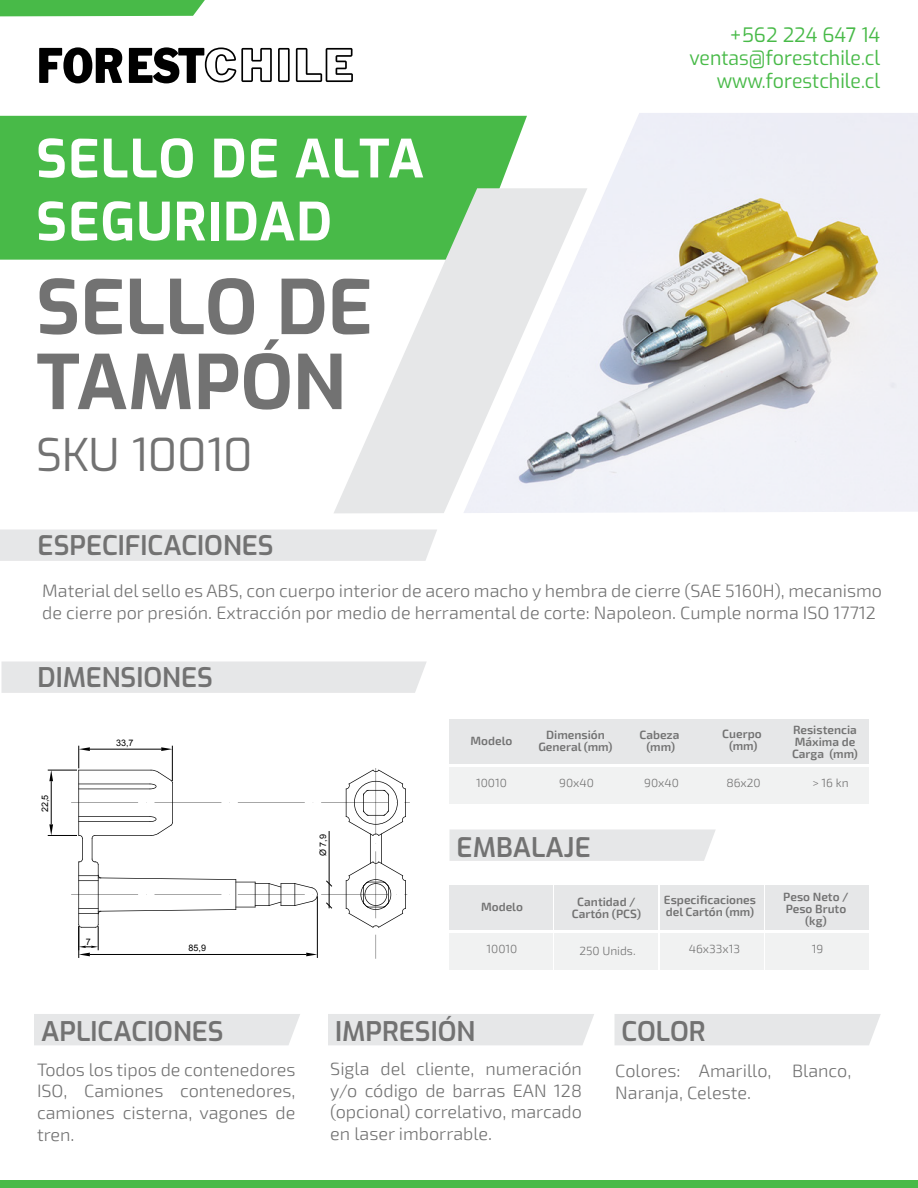
<style>
.page{position:relative;width:918px;height:1188px;background:#fff}
.page>*{position:absolute;margin:0;border:0;box-sizing:border-box;transform-origin:0 0}
.t1{font:700 75px/75px "Exo";color:#727272}
.t2{font:700 52.5px/63px "Exo";letter-spacing:.02em;color:#fff}
.t3{font:45px "Exo";color:#727272}
.t4{font:600 27px "Exo";color:#727272}
.t5{font:19.8px/23.1px "Exo";color:#48ba48;text-align:right}
.t6{font:300 18px/21.6px "Exo 2";color:#727272}
.t7{font:600 12px/12px "Exo 2";color:#727272;text-align:center}
.t8{font:300 12px "Exo 2";color:#727272}
.t9{font:9px "Arial";color:#000}
</style>
<div class="page">
<div style="left:0;top:116px;width:463px;height:144px;background:#48ba48"></div>
<div style="left:0;top:529px;width:437px;height:32px;background:#e6e7e8"></div>
<div style="left:0;top:0;width:205px;height:16px;background:#48ba48"></div>
<svg style="left:333px;top:188px;width:130px;height:325px"></svg>
<img style="left:463px;top:113px;width:455px;height:400px">
<div style="left:0;top:1180px;width:918px;height:8px;background:#48ba48"></div>
<svg style="left:39px;top:47px;width:83px;height:36px"></svg>
<svg style="left:129px;top:47px;width:143px;height:36px"></svg>
<svg style="left:278px;top:48px;width:12px;height:34px"></svg>
<svg style="left:296px;top:48px;width:57px;height:34px"></svg>
<div style="left:1px;top:661px;width:425px;height:32px;background:#e6e7e8"></div>
<div style="left:34px;top:1014px;width:266px;height:31px;background:#e6e7e8"></div>
<div style="left:328px;top:1014px;width:266px;height:31px;background:#e6e7e8"></div>
<div style="left:450px;top:829px;width:265px;height:32px;background:#e6e7e8"></div>
<div style="left:615px;top:1014px;width:266px;height:31px;background:#e6e7e8"></div>
<svg style="left:49px;top:770px;width:4px;height:11px"></svg>
<svg style="left:49px;top:824px;width:4px;height:11px"></svg>
<svg style="left:79px;top:747px;width:11px;height:4px"></svg>
<svg style="left:161px;top:747px;width:12px;height:4px"></svg>
<svg style="left:71px;top:768px;width:339px;height:191px"></svg>
<div style="left:449px;top:720px;width:84px;height:44px;background:#e6e7e8"></div>
<div style="left:533px;top:720px;width:83px;height:44px;background:#e6e7e8"></div>
<div style="left:618px;top:720px;width:83px;height:44px;background:#e6e7e8"></div>
<div style="left:702px;top:720px;width:83px;height:44px;background:#e6e7e8"></div>
<div style="left:786px;top:720px;width:83px;height:44px;background:#e6e7e8"></div>
<div style="left:449px;top:767px;width:84px;height:36px;background:#f1f2f2"></div>
<div style="left:533px;top:767px;width:83px;height:36px;background:#f1f2f2"></div>
<div style="left:618px;top:767px;width:83px;height:36px;background:#f1f2f2"></div>
<div style="left:702px;top:767px;width:83px;height:36px;background:#f1f2f2"></div>
<div style="left:786px;top:767px;width:83px;height:36px;background:#f1f2f2"></div>
<div style="left:450px;top:885px;width:103px;height:45px;background:#e6e7e8"></div>
<div style="left:554px;top:885px;width:104px;height:45px;background:#e6e7e8"></div>
<div style="left:660px;top:885px;width:104px;height:45px;background:#e6e7e8"></div>
<div style="left:765px;top:885px;width:103px;height:45px;background:#e6e7e8"></div>
<div style="left:450px;top:933px;width:103px;height:36px;background:#f1f2f2"></div>
<div style="left:554px;top:933px;width:104px;height:36px;background:#f1f2f2"></div>
<div style="left:660px;top:933px;width:104px;height:36px;background:#f1f2f2"></div>
<div style="left:765px;top:933px;width:103px;height:36px;background:#f1f2f2"></div>
<p class="t5" style="left:730px;top:22px;width:152px">+562 224 647 14</p>
<h2 class="t2" style="left:36px;top:124px;width:389px">SELLO DE ALTA<br>SEGURIDAD</h2>
<h1 class="t1" style="left:36px;top:265px;width:338px">SELLO DE<br>TAMPÓN</h1>
<h3 class="t3" style="left:36px;top:421px;width:218px">SKU 10010</h3>
<h3 class="t4" style="left:38px;top:525px;width:238px">ESPECIFICACIONES</h3>
<p class="t5" style="left:690px;top:46px;width:192px">ventas@forestchile.cl www.forestchile.cl</p>
<p class="t6" style="left:42px;top:580px;width:841px">Material del sello es ABS, con cuerpo interior de acero macho y hembra de cierre (SAE 5160H), mecanismo de cierre por presión. Extracción por medio de herramental de corte: Napoleon. Cumple norma ISO 17712</p>
<h3 class="t4" style="left:38px;top:657px;width:177px">DIMENSIONES</h3>
<p class="t9" style="left:39px;top:812px;width:19px;rotate:-90deg">22,5</p>
<p class="t9" style="left:116px;top:737px;width:19px">33,7</p>
<p class="t9" style="left:86px;top:936px;width:7px">7</p>
<p class="t9" style="left:189px;top:942px;width:19px">85,9</p>
<p class="t9" style="left:317px;top:856px;width:24px;rotate:-90deg">Ø 7,9</p>
<p class="t7" style="left:538px;top:728px;width:76px">Dimensión<br>General (mm)</p>
<p class="t7" style="left:639px;top:728px;width:42px">Cabeza (mm)</p>
<p class="t7" style="left:722px;top:728px;width:41px">Cuerpo (mm)</p>
<p class="t7" style="left:792px;top:723px;width:67px;text-align:left">Resistencia<br>Máxima de<br>Carga (mm)</p>
<p class="t7" style="left:471px;top:734px;width:43px">Modelo</p>
<p class="t8" style="left:476px;top:775px;width:32px">10010</p>
<p class="t8" style="left:559px;top:775px;width:36px">90x40</p>
<p class="t8" style="left:644px;top:775px;width:36px">90x40</p>
<p class="t8" style="left:726px;top:775px;width:36px">86x20</p>
<p class="t8" style="left:812px;top:775px;width:38px">&gt; 16 kn</p>
<h3 class="t4" style="left:457px;top:827px;width:136px">EMBALAJE</h3>
<p class="t7" style="left:572px;top:895px;width:71px">Cantidad /<br>Cartón (PCS)</p>
<p class="t7" style="left:664px;top:893px;width:94px;text-align:left">Especificaciones del Cartón (mm)</p>
<p class="t7" style="left:783px;top:890px;width:67px">Peso Neto /<br>Peso Bruto (kg)</p>
<p class="t7" style="left:481px;top:900px;width:43px">Modelo</p>
<p class="t8" style="left:487px;top:941px;width:32px">10010</p>
<p class="t8" style="left:579px;top:943px;width:58px">250 Unids.</p>
<p class="t8" style="left:689px;top:941px;width:53px">46x33x13</p>
<p class="t8" style="left:812px;top:941px;width:13px">19</p>
<h3 class="t4" style="left:41px;top:1011px;width:184px">APLICACIONES</h3>
<h3 class="t4" style="left:335px;top:1011px;width:142px">IMPRESIÓN</h3>
<h3 class="t4" style="left:622px;top:1011px;width:86px">COLOR</h3>
<p class="t6" style="left:37px;top:1058px;width:260px;text-align:justify">Todos los tipos de contenedores ISO, Camiones contenedores, camiones cisterna, vagones de tren.</p>
<p class="t6" style="left:330px;top:1057px;width:253px;text-align:justify">Sigla del cliente, numeración y/o código de barras EAN 128 (opcional) correlativo, marcado en laser imborrable.</p>
<p class="t6" style="left:615px;top:1060px;width:238px">Colores: Amarillo, Blanco,<br>Naranja, Celeste.</p>
</div>
